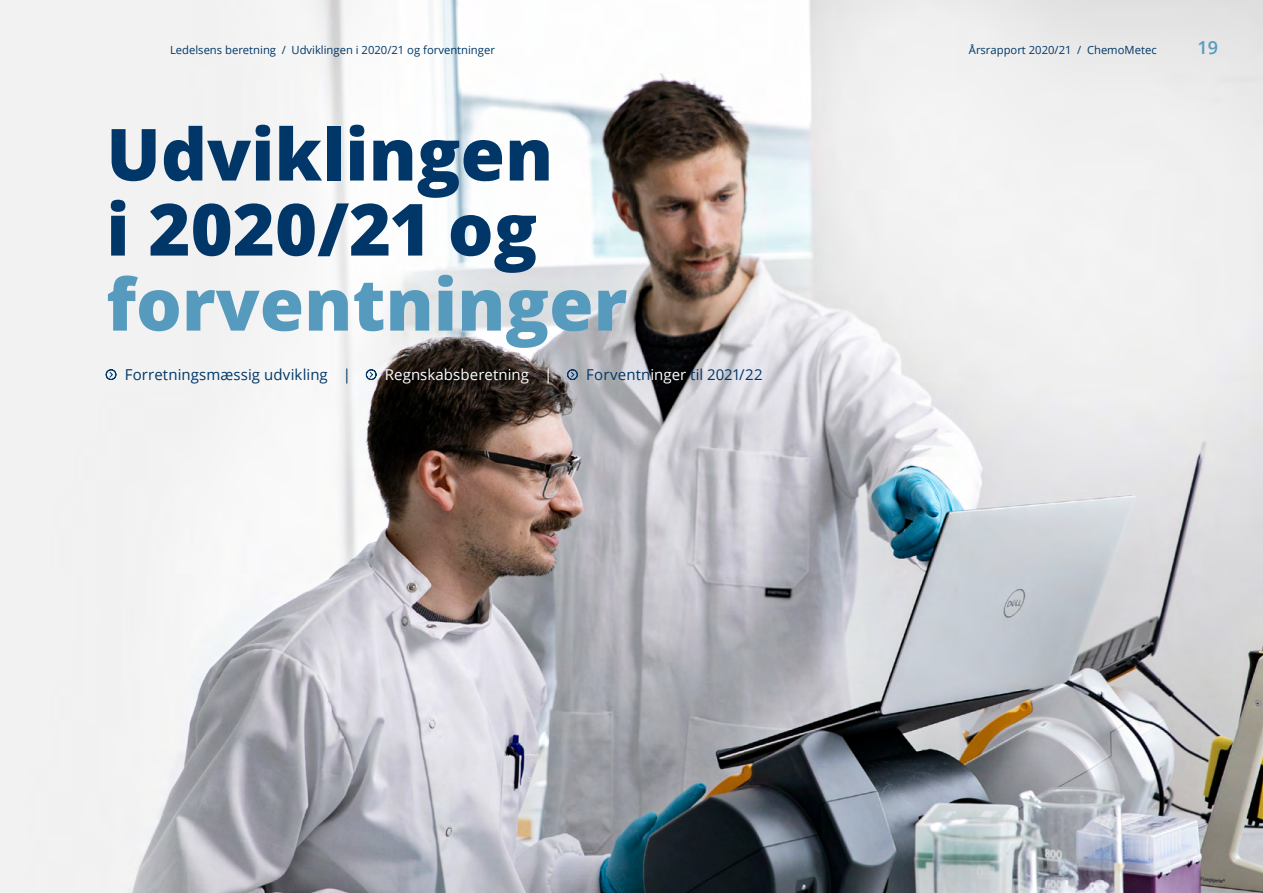
<style>
.page{position:relative;width:1263px;height:893px;background:#fff}
.page>*{position:absolute;margin:0;border:0;box-sizing:border-box;transform-origin:0 0}
.t1{font:800 72px/75px "Open Sans";color:#003768}
.t2{font:800 72px "Open Sans";color:#569bbe}
.t3{font:600 18px "Open Sans";color:#569bbe}
.t4{font:15px "Open Sans";letter-spacing:.005em;color:#003768}
.t5{font:15px "Open Sans";letter-spacing:.005em;color:#fff}
.t6{font:11.25px "Open Sans";color:#003768}
.s1{color:#fff}
</style>
<div class="page">
<img style="left:0;top:0;width:1263px;height:893px">
<svg style="left:106px;top:369px;width:10px;height:11px"></svg>
<svg style="left:366px;top:369px;width:10px;height:11px"></svg>
<svg style="left:567px;top:369px;width:11px;height:11px"></svg>
<p class="t6" style="left:170px;top:42px;width:326px">Ledelsens beretning / Udviklingen i 2020/21 og forventninger</p>
<p class="t6" style="left:969px;top:42px;width:189px">Årsrapport 2020/21 / ChemoMetec</p>
<h2 class="t3" style="left:1197px;top:35px;width:22px">19</h2>
<h1 class="t1" style="left:106px;top:113px;width:448px">Udviklingen i 2020/21 og</h1>
<h1 class="t2" style="left:106px;top:250px;width:522px">forventninger</h1>
<h3 class="t4" style="left:125px;top:364px;width:228px">Forretningsmæssig udvikling |</h3>
<h3 class="t5" style="left:385px;top:364px;width:169px">Regnskabsberetning |</h3>
<h3 class="t4" style="left:586px;top:364px;width:178px">Forventn<span class="s1">inger</span> til 2021/22</h3>
</div>
